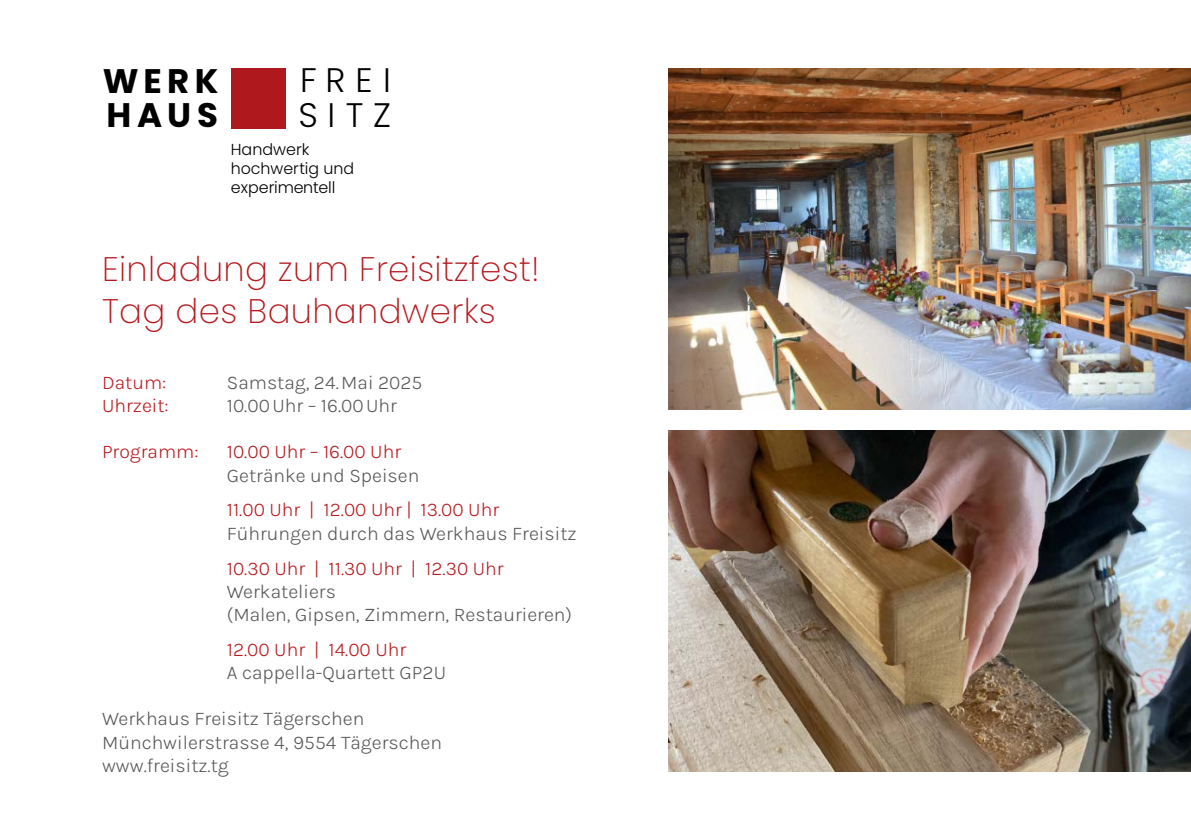
<style>
.page{position:relative;width:1191px;height:840px;background:#fff}
.page>*{position:absolute;margin:0;border:0;box-sizing:border-box;transform-origin:0 0}
.t1{font:200 34px/42px "Poppins";letter-spacing:.01em;color:#b7191e}
.t2{font:700 34px/33.8px "Poppins";letter-spacing:.16em;color:#000}
.t3{font:300 34px/34.4px "Poppins";letter-spacing:.285em;color:#000}
.t4{font:300 19.6px/23.2px "Karla";color:#575756}
.t5{font:300 19.6px "Karla";color:#b7191e}
.t6{font:300 15.8px/19px "Poppins";color:#000}
</style>
<div class="page">
<div style="left:232px;top:68px;width:54px;height:60px;background:#af181c"></div>
<img style="left:668px;top:68px;width:523px;height:341px">
<img style="left:668px;top:430px;width:523px;height:341px">
<h1 class="t2" style="left:103px;top:64px;width:117px">WERK<br>HAUS</h1>
<h1 class="t3" style="left:298px;top:67px;width:94px">FREI<br>SITZ</h1>
<p class="t6" style="left:231px;top:142px;width:125px">Handwerk hochwertig und experimentell</p>
<h1 class="t1" style="left:102px;top:248px;width:439px">Einladung zum Freisitzfest!<br>Tag des Bauhandwerks</h1>
<p class="t5" style="left:102px;top:369px;width:66px">Datum:</p>
<p class="t4" style="left:227px;top:369px;width:197px">Samstag, 24.Mai 2025</p>
<p class="t5" style="left:102px;top:392px;width:68px">Uhrzeit:</p>
<p class="t4" style="left:227px;top:393px;width:172px">10.00Uhr – 16.00Uhr</p>
<p class="t5" style="left:102px;top:439px;width:98px">Programm:</p>
<p class="t5" style="left:227px;top:439px;width:176px">10.00 Uhr – 16.00 Uhr</p>
<p class="t4" style="left:227px;top:462px;width:194px">Getränke und Speisen</p>
<p class="t5" style="left:227px;top:497px;width:274px">11.00 Uhr | 12.00 Uhr | 13.00 Uhr</p>
<p class="t4" style="left:227px;top:520px;width:351px">Führungen durch das Werkhaus Freisitz</p>
<p class="t5" style="left:227px;top:555px;width:278px">10.30 Uhr | 11.30 Uhr | 12.30 Uhr</p>
<p class="t4" style="left:227px;top:578px;width:347px">Werkateliers<br>(Malen, Gipsen, Zimmern, Restaurieren)</p>
<p class="t5" style="left:227px;top:636px;width:181px">12.00 Uhr | 14.00 Uhr</p>
<p class="t4" style="left:227px;top:659px;width:221px">A cappella-Quartett GP2U</p>
<p class="t4" style="left:102px;top:706px;width:341px">Werkhaus Freisitz Tägerschen<br>Münchwilerstrasse 4, 9554 Tägerschen www.freisitz.tg</p>
</div>
